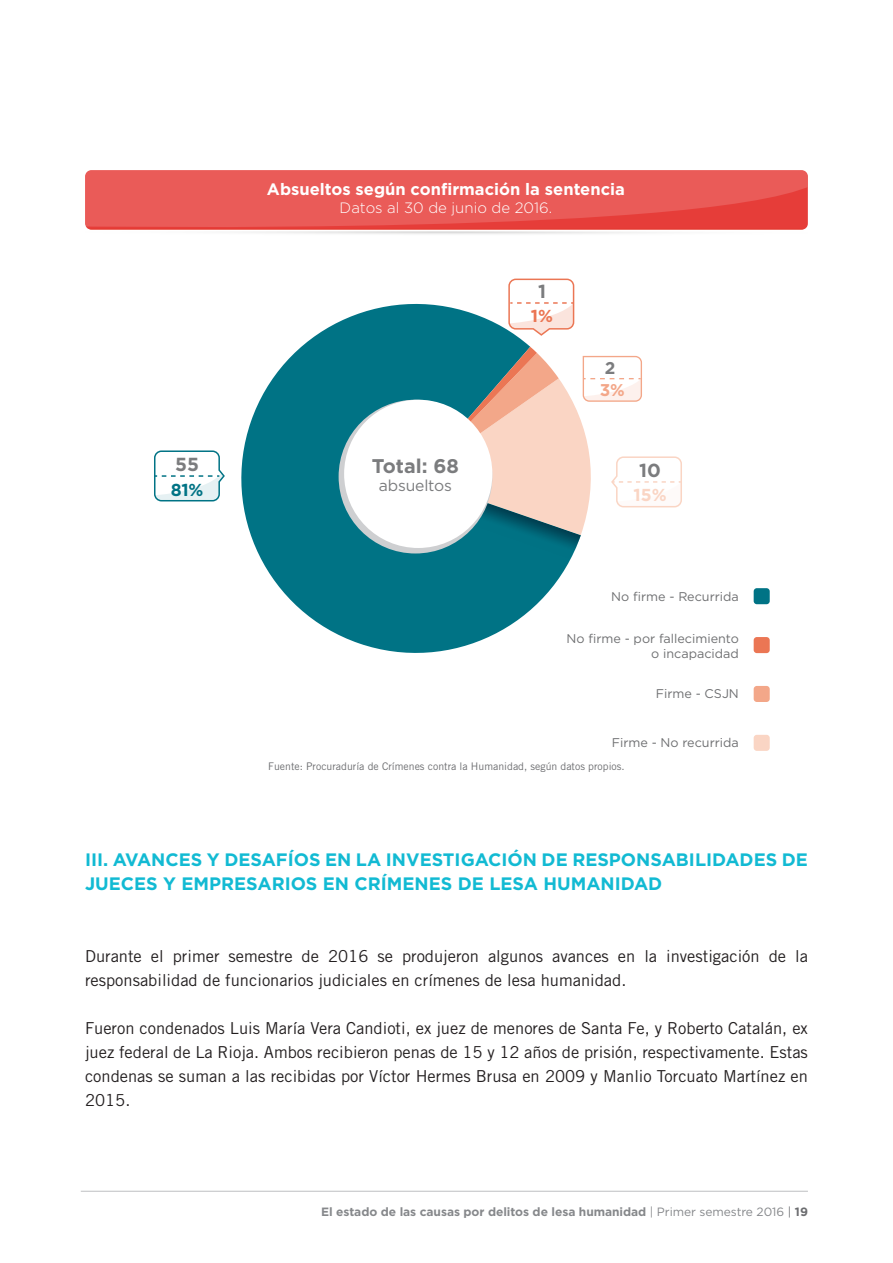
<style>
.page{position:relative;width:893px;height:1263px;background:#fff}
.page>*{position:absolute;margin:0;border:0;box-sizing:border-box;transform-origin:0 0}
.t1{font:700 19.8px "Gotham";color:#7b7c7e}
.t2{font:700 18.9px "Gotham";color:#7b7c7e}
.t3{font:700 18px/24px "Gotham";color:#12bad3}
.t4{font:700 17.4px "Gotham";color:#fad5c4}
.t5{font:700 17.4px "Gotham";color:#007385}
.t6{font:700 17.4px "Gotham";color:#eb7654}
.t7{font:700 16.95px "Gotham";color:#f3a789}
.t8{font:700 16.95px "Gotham";color:#7b7c7e}
.t9{font:16.5px/24px "Trade Gothic LT Std";color:#231f20}
.t10{font:700 16.5px "Gotham";color:#fff}
.t11{font:15.75px "Gotham";letter-spacing:-.01em;color:#7b7c7e}
.t12{font:300 15px "Gotham";color:#fff}
.t13{font:12.6px/15.1px "Gotham";color:#6f7072;text-align:right}
.t14{font:700 12px "Gotham";letter-spacing:-.005em;color:#86888b}
.t15{font:10.5px "Trade Gothic LT Std";color:#6c6d70}
.s1{font-weight:400}
.s2{font-weight:400;color:#6c6d70}
.s3{color:#6c6d70}
</style>
<div class="page">
<hr style="left:81px;top:1191px;width:727px;height:1px;background:#bebfc2">
<div style="left:85px;top:170px;width:722px;height:60px;background:#ea5b58;border-radius:6px"></div>
<svg style="left:85px;top:187px;width:722px;height:43px"></svg>
<svg style="left:241px;top:303px;width:329px;height:350px;fill:#007385"></svg>
<svg style="left:508px;top:278px;width:67px;height:59px"></svg>
<div style="left:754px;top:637px;width:16px;height:16px;background:#eb7654;border-radius:3px"></div>
<div style="left:754px;top:686px;width:16px;height:16px;background:#f3a789;border-radius:3px"></div>
<div style="left:754px;top:735px;width:16px;height:16px;background:#fad5c4;border-radius:3px"></div>
<div style="left:754px;top:588px;width:16px;height:16px;background:#007385;border-radius:3px"></div>
<svg style="left:154px;top:450px;width:71px;height:52px"></svg>
<div style="left:339px;top:400px;width:153px;height:153px;background:#cecfd1;border-radius:50%"></div>
<div style="left:344px;top:400px;width:148px;height:148px;background:#fff;border-radius:50%"></div>
<svg style="left:416px;top:347px;width:266px;height:213px"></svg>
<p class="t10" style="left:267px;top:178px;width:359px">Absueltos según confirmación la sentencia</p>
<p class="t12" style="left:340px;top:198px;width:214px">Datos al 30 de junio de 2016.</p>
<p class="t2" style="left:538px;top:279px;width:9px">1</p>
<p class="t2" style="left:175px;top:451px;width:25px">55</p>
<p class="t5" style="left:171px;top:478px;width:34px">81%</p>
<p class="t1" style="left:372px;top:452px;width:89px">Total: 68</p>
<p class="t11" style="left:379px;top:476px;width:75px">absueltos</p>
<p class="t6" style="left:531px;top:304px;width:24px">1%</p>
<p class="t8" style="left:605px;top:357px;width:12px">2</p>
<p class="t7" style="left:600px;top:378px;width:27px">3%</p>
<p class="t2" style="left:639px;top:458px;width:23px">10</p>
<p class="t4" style="left:634px;top:483px;width:35px">15%</p>
<p class="t13" style="left:611px;top:588px;width:129px">No firme - Recurrida</p>
<p class="t13" style="left:567px;top:630px;width:174px">No firme - por fallecimiento o incapacidad</p>
<p class="t13" style="left:656px;top:685px;width:85px">Firme - CSJN</p>
<p class="t13" style="left:612px;top:734px;width:129px">Firme - No recurrida</p>
<p class="t15" style="left:268px;top:760px;width:358px">Fuente: Procuraduría de Crímenes contra la Humanidad, según datos propios.</p>
<p class="t3" style="left:85px;top:848px;width:724px">III. AVANCES Y DESAFÍOS EN LA INVESTIGACIÓN DE RESPONSABILIDADES DE<br>JUECES Y EMPRESARIOS EN CRÍMENES DE LESA HUMANIDAD</p>
<p class="t9" style="left:85px;top:944px;width:724px">Durante el primer semestre de 2016 se produjeron algunos avances en la investigación de la responsabilidad de funcionarios judiciales en crímenes de lesa humanidad.</p>
<p class="t9" style="left:85px;top:1016px;width:724px;text-align:justify">Fueron condenados Luis María Vera Candioti, ex juez de menores de Santa Fe, y Roberto Catalán, ex juez federal de La Rioja. Ambos recibieron penas de 15 y 12 años de prisión, respectivamente. Estas condenas se suman a las recibidas por Víctor Hermes Brusa en 2009 y Manlio Torcuato Martínez en 2015.</p>
<p class="t14" style="left:321px;top:1203px;width:488px">El estado de las causas por delitos de lesa humanidad <span class="s1">| Primer semestre 2016</span> <span class="s2">|</span> <span class="s3">19</span></p>
</div>
